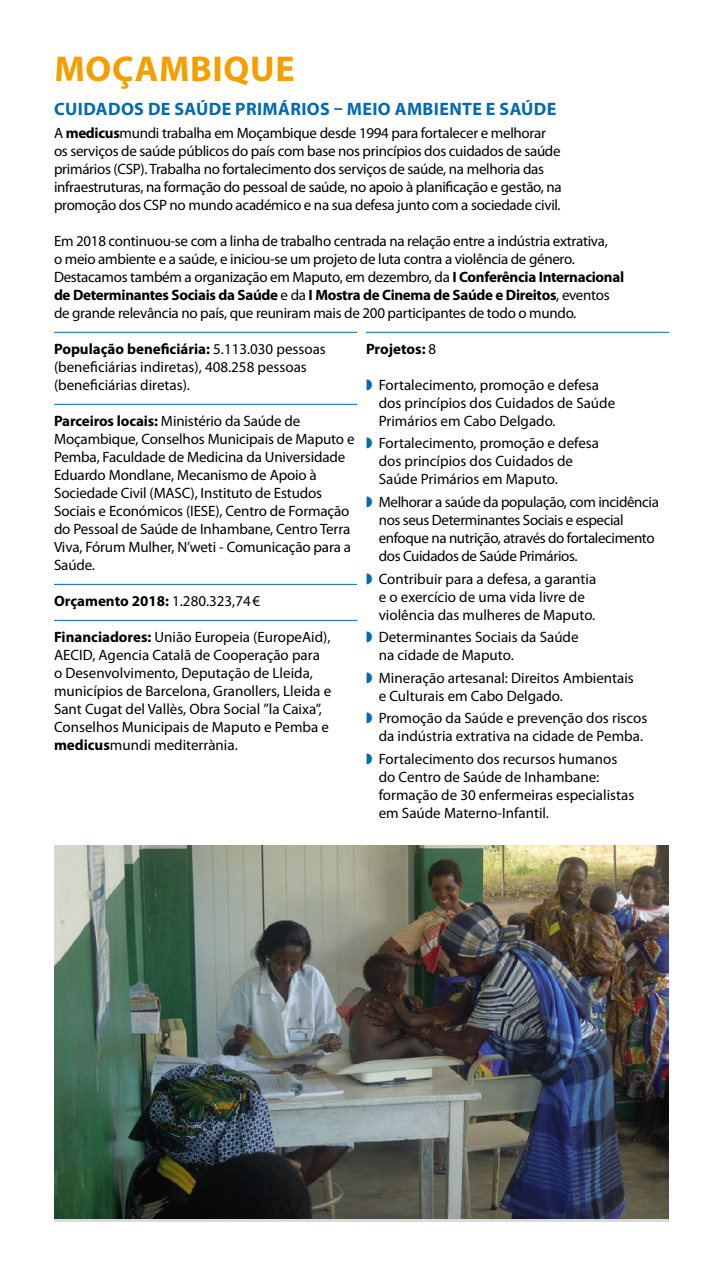
<style>
.page{position:relative;width:723px;height:1276px;background:#fff}
.page>*{position:absolute;margin:0;border:0;box-sizing:border-box;transform-origin:0 0}
.t1{font:700 36px "Myriad Pro";letter-spacing:.02em;color:#f49e00}
.t2{font:700 18px "Myriad Pro";letter-spacing:.02em;color:#006ab3}
.t3{font:15px/18px "Myriad Pro";letter-spacing:-.01em;color:#000}
.t4{font:700 15px "Myriad Pro";color:#000}
.s1{font-weight:700}
.s2{font-weight:400}
.s3{color:#006ab3}
</style>
<div class="page">
<hr style="left:54px;top:332px;width:303px;height:1px;background:#006ab3">
<hr style="left:54px;top:404px;width:303px;height:1px;background:#006ab3">
<hr style="left:54px;top:584px;width:303px;height:1px;background:#006ab3">
<hr style="left:54px;top:620px;width:303px;height:1px;background:#006ab3">
<hr style="left:366px;top:332px;width:303px;height:1px;background:#006ab3">
<img style="left:54px;top:845px;width:615px;height:373px">
<h1 class="t1" style="left:54px;top:48px;width:242px">MOÇAMBIQUE</h1>
<p class="t2" style="left:54px;top:99px;width:504px">CUIDADOS DE SAÚDE PRIMÁRIOS – MEIO AMBIENTE E SAÚDE</p>
<p class="t3" style="left:54px;top:124px;width:509px">A <span class="s1">medicus</span>mundi trabalha em Moçambique desde 1994 para fortalecer e melhorar os serviços de saúde públicos do país com base nos princípios dos cuidados de saúde primários (CSP). Trabalha no fortalecimento dos serviços de saúde, na melhoria das infraestruturas, na formação do pessoal de saúde, no apoio à planificação e gestão, na promoção dos CSP no mundo académico e na sua defesa junto com a sociedade civil.</p>
<p class="t3" style="left:54px;top:232px;width:572px">Em 2018 continuou-se com a linha de trabalho centrada na relação entre a indústria extrativa,<br>o meio ambiente e a saúde, e iniciou-se um projeto de luta contra a violência de género.<br>Destacamos também a organização em Maputo, em dezembro, da <span class="s1">I Conferência Internacional de Determinantes Sociais da Saúde</span> e da <span class="s1">I Mostra de Cinema de Saúde e Direitos</span>, eventos de grande relevância no país, que reuniram mais de 200 participantes de todo o mundo.</p>
<p class="t3" style="left:54px;top:340px;width:273px"><span class="s1">População beneficiária:</span> 5.113.030 pessoas (beneficiárias indiretas), 408.258 pessoas (beneficiárias diretas).</p>
<p class="t3" style="left:54px;top:412px;width:302px"><span class="s1">Parceiros locais:</span> Ministério da Saúde de Moçambique, Conselhos Municipais de Maputo e Pemba, Faculdade de Medicina da Universidade Eduardo Mondlane, Mecanismo de Apoio à Sociedade Civil (MASC), Instituto de Estudos Sociais e Económicos (IESE), Centro de Formação do Pessoal de Saúde de Inhambane, Centro Terra Viva, Fórum Mulher, N’weti - Comunicação para a Saúde.</p>
<p class="t4" style="left:54px;top:592px;width:208px">Orçamento 2018: <span class="s2">1.280.323,74€</span></p>
<p class="t3" style="left:54px;top:628px;width:279px"><span class="s1">Financiadores:</span> União Europeia (EuropeAid), AECID, Agencia Catalã de Cooperação para o Desenvolvimento, Deputação de Lleida, municípios de Barcelona, Granollers, Lleida e Sant Cugat del Vallès, Obra Social ’’la Caixa”, Conselhos Municipais de Maputo e Pemba e <span class="s1">medicus</span>mundi mediterrània.</p>
<p class="t4" style="left:366px;top:340px;width:72px">Projetos: <span class="s2">8</span></p>
<p class="t3" style="left:379px;top:376px;width:238px;text-indent:-13px"><span class="s3">◗</span> Fortalecimento, promoção e defesa dos princípios dos Cuidados de Saúde<br>Primários em Cabo Delgado.</p>
<p class="t3" style="left:379px;top:435px;width:222px;text-indent:-13px"><span class="s3">◗</span> Fortalecimento, promoção e defesa dos princípios dos Cuidados de<br>Saúde Primários em Maputo.</p>
<p class="t3" style="left:379px;top:493px;width:282px;text-indent:-13px"><span class="s3">◗</span> Melhorar a saúde da população, com incidência nos seus Determinantes Sociais e especial enfoque na nutrição, através do fortalecimento dos Cuidados de Saúde Primários.</p>
<p class="t3" style="left:379px;top:570px;width:219px;text-indent:-13px"><span class="s3">◗</span> Contribuir para a defesa, a garantia e o exercício de uma vida livre de violência das mulheres de Maputo.</p>
<p class="t3" style="left:379px;top:628px;width:201px;text-indent:-13px"><span class="s3">◗</span> Determinantes Sociais da Saúde na cidade de Maputo.</p>
<p class="t3" style="left:379px;top:669px;width:257px;text-indent:-13px"><span class="s3">◗</span> Mineração artesanal: Direitos Ambientais e Culturais em Cabo Delgado.</p>
<p class="t3" style="left:366px;top:709px;width:283px;text-align:center"><span class="s3">◗</span> Promoção da Saúde e prevenção dos riscos da indústria extrativa na cidade de Pemba.</p>
<p class="t3" style="left:379px;top:750px;width:257px;text-indent:-13px"><span class="s3">◗</span> Fortalecimento dos recursos humanos do Centro de Saúde de Inhambane: formação de 30 enfermeiras especialistas em Saúde Materno-Infantil.</p>
</div>
